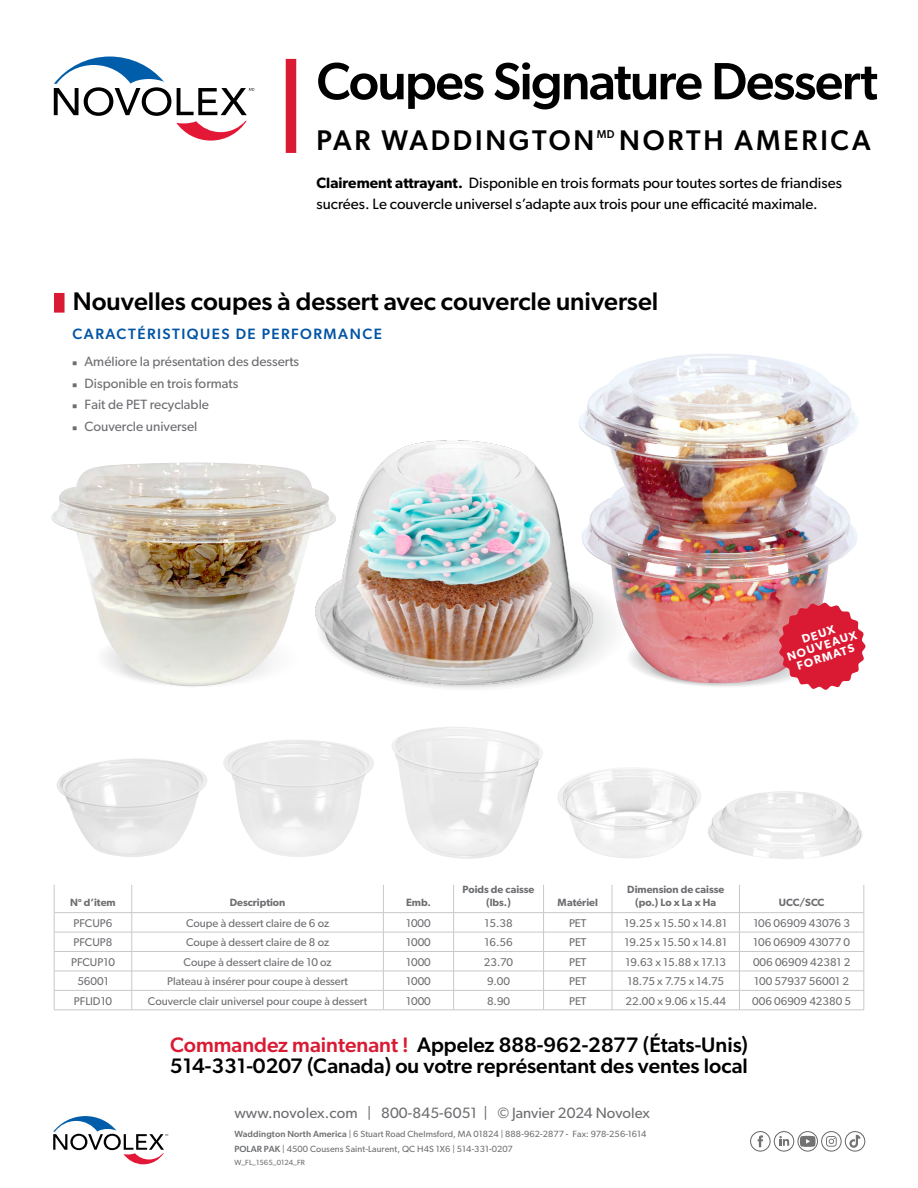
<style>
.page{position:relative;width:918px;height:1188px;background:#fff}
.page>*{position:absolute;margin:0;border:0;box-sizing:border-box;transform-origin:0 0}
.t1{font:500 52.5px "Gibson";letter-spacing:-.03em;color:#000}
.t2{font:500 28.5px "Gibson";letter-spacing:.1em;color:#000}
.t3{font:500 25.5px "Gibson";color:#000}
.t4{font:500 21px/21px "Gibson";color:#000}
.t5{font:15px/21px "Gibson";color:#000}
.t6{font:15px "Gibson";letter-spacing:.005em;color:#6d6e71}
.t7{font:500 15px "Gibson";letter-spacing:.1em;color:#0054a6}
.t8{font:13.5px/21.8px "Gibson";color:#6d6e71}
.t9{font:600 11.85px/11.9px "Gibson";color:#fff;text-align:center}
.t10{font:500 11.4px "Gibson";color:#000}
.t11{font:11.25px "Gibson";color:#6d6e71}
.t12{font:600 10.5px/12.6px "Gibson";color:#6d6e71;text-align:center}
.t13{font:9px/15px "Gibson";letter-spacing:.01em;color:#6d6e71}
.t14{font:7.5px "Gibson";letter-spacing:.01em;color:#6d6e71}
.s1{font-weight:600}
.s2{color:#da1a32}
.s3{font-weight:500}
</style>
<div class="page">
<div style="left:286px;top:59px;width:10px;height:94px;background:#da1a32"></div>
<div style="left:54px;top:293px;width:11px;height:20px;background:#da1a32"></div>
<hr style="left:544px;top:912px;width:68px;height:1px;background:#c7c8ca">
<hr style="left:544px;top:932px;width:68px;height:1px;background:#c7c8ca">
<hr style="left:544px;top:951px;width:68px;height:1px;background:#c7c8ca">
<hr style="left:544px;top:971px;width:68px;height:1px;background:#c7c8ca">
<hr style="left:544px;top:990px;width:68px;height:1px;background:#c7c8ca">
<hr style="left:544px;top:1010px;width:68px;height:1px;background:#c7c8ca">
<hr style="left:454px;top:912px;width:90px;height:1px;background:#c7c8ca">
<hr style="left:454px;top:932px;width:89px;height:1px;background:#c7c8ca">
<hr style="left:739px;top:932px;width:125px;height:1px;background:#c7c8ca">
<hr style="left:454px;top:951px;width:89px;height:1px;background:#c7c8ca">
<hr style="left:739px;top:951px;width:125px;height:1px;background:#c7c8ca">
<hr style="left:454px;top:971px;width:89px;height:1px;background:#c7c8ca">
<hr style="left:740px;top:971px;width:124px;height:1px;background:#c7c8ca">
<hr style="left:454px;top:990px;width:89px;height:1px;background:#c7c8ca">
<hr style="left:739px;top:990px;width:125px;height:1px;background:#c7c8ca">
<hr style="left:454px;top:1010px;width:90px;height:1px;background:#c7c8ca">
<hr style="left:739px;top:1010px;width:125px;height:1px;background:#c7c8ca">
<hr style="left:132px;top:912px;width:251px;height:1px;background:#c7c8ca">
<hr style="left:383px;top:912px;width:71px;height:1px;background:#c7c8ca">
<hr style="left:612px;top:912px;width:127px;height:1px;background:#c7c8ca">
<hr style="left:132px;top:932px;width:251px;height:1px;background:#c7c8ca">
<hr style="left:383px;top:932px;width:71px;height:1px;background:#c7c8ca">
<hr style="left:612px;top:932px;width:127px;height:1px;background:#c7c8ca">
<hr style="left:132px;top:951px;width:251px;height:1px;background:#c7c8ca">
<hr style="left:383px;top:951px;width:71px;height:1px;background:#c7c8ca">
<hr style="left:612px;top:951px;width:127px;height:1px;background:#c7c8ca">
<hr style="left:132px;top:971px;width:251px;height:1px;background:#c7c8ca">
<hr style="left:383px;top:971px;width:71px;height:1px;background:#c7c8ca">
<hr style="left:612px;top:971px;width:127px;height:1px;background:#c7c8ca">
<hr style="left:132px;top:990px;width:251px;height:1px;background:#c7c8ca">
<hr style="left:383px;top:990px;width:71px;height:1px;background:#c7c8ca">
<svg style="left:383px;top:885px;width:1px;height:125px"></svg>
<hr style="left:612px;top:990px;width:127px;height:1px;background:#c7c8ca">
<hr style="left:132px;top:1010px;width:251px;height:1px;background:#c7c8ca">
<hr style="left:383px;top:1010px;width:71px;height:1px;background:#c7c8ca">
<hr style="left:612px;top:1010px;width:127px;height:1px;background:#c7c8ca">
<svg style="left:612px;top:885px;width:1px;height:125px"></svg>
<svg style="left:453px;top:885px;width:1px;height:125px"></svg>
<hr style="left:54px;top:912px;width:78px;height:1px;background:#c7c8ca">
<hr style="left:54px;top:932px;width:78px;height:1px;background:#c7c8ca">
<hr style="left:54px;top:951px;width:78px;height:1px;background:#c7c8ca">
<hr style="left:54px;top:971px;width:78px;height:1px;background:#c7c8ca">
<hr style="left:54px;top:990px;width:78px;height:1px;background:#c7c8ca">
<svg style="left:132px;top:885px;width:1px;height:125px"></svg>
<hr style="left:54px;top:1010px;width:78px;height:1px;background:#c7c8ca">
<hr style="left:739px;top:912px;width:125px;height:1px;background:#c7c8ca">
<svg style="left:739px;top:885px;width:1px;height:125px"></svg>
<svg style="left:543px;top:885px;width:1px;height:125px"></svg>
<svg style="left:54px;top:885px;width:1px;height:125px"></svg>
<svg style="left:864px;top:885px;width:1px;height:125px"></svg>
<svg style="left:53px;top:1116px;width:115px;height:48px"></svg>
<svg style="left:54px;top:57px;width:200px;height:84px"></svg>
<svg style="left:649px;top:651px;width:156px;height:35px"></svg>
<img style="left:578px;top:354px;width:280px;height:329px">
<img style="left:708px;top:791px;width:155px;height:68px">
<img style="left:392px;top:727px;width:151px;height:132px">
<img style="left:223px;top:740px;width:151px;height:117px">
<img style="left:57px;top:758px;width:151px;height:99px">
<img style="left:342px;top:433px;width:268px;height:256px">
<img style="left:557px;top:768px;width:144px;height:90px">
<img style="left:51px;top:462px;width:291px;height:225px">
<svg style="left:779px;top:602px;width:87px;height:88px"></svg>
<div style="left:798px;top:1131px;width:20px;height:20px;border:1px solid #666;border-radius:10px"></div>
<svg style="left:800px;top:1136px;width:16px;height:11px"></svg>
<div style="left:774px;top:1131px;width:20px;height:20px;border:1px solid #666;border-radius:10px"></div>
<svg style="left:779px;top:1136px;width:10px;height:10px"></svg>
<div style="left:750px;top:1131px;width:20px;height:20px;border:1px solid #666;border-radius:50%"></div>
<svg style="left:758px;top:1135px;width:5px;height:12px"></svg>
<div style="left:821px;top:1131px;width:21px;height:20px;border:1px solid #666;border-radius:50%"></div>
<svg style="left:826px;top:1136px;width:11px;height:11px"></svg>
<div style="left:845px;top:1131px;width:20px;height:20px;border:1px solid #666;border-radius:50%"></div>
<svg style="left:849px;top:1135px;width:12px;height:13px"></svg>
<h1 class="t1" style="left:317px;top:50px;width:563px">Coupes Signature Dessert</h1>
<h2 class="t2" style="left:317px;top:123px;width:279px">PAR WADDINGTON</h2>
<p class="t10" style="left:597px;top:127px;width:19px">MD</p>
<h2 class="t2" style="left:619px;top:123px;width:253px">NORTH AMERICA</h2>
<h3 class="t5" style="left:317px;top:172px;width:527px"><span class="s1">Clairement attrayant.</span> Disponible en trois formats pour toutes sortes de friandises sucrées. Le couvercle universel s’adapte aux trois pour une efficacité maximale.</h3>
<h3 class="t3" style="left:73px;top:286px;width:587px">Nouvelles coupes à dessert avec couvercle universel</h3>
<h3 class="t7" style="left:72px;top:325px;width:311px">CARACTÉRISTIQUES DE PERFORMANCE</h3>
<p class="t8" style="left:71px;top:350px;width:230px">◾ Améliore la présentation des desserts ◾ Disponible en trois formats<br>◾ Fait de PET recyclable<br>◾ Couvercle universel</p>
<p class="t9" style="left:782px;top:640px;width:74px;rotate:-18deg">DEUX<br>NOUVEAUX<br>FORMATS</p>
<p class="t12" style="left:70px;top:896px;width:47px">N<sup>o</sup> d’item</p>
<p class="t12" style="left:230px;top:896px;width:57px">Description</p>
<p class="t12" style="left:406px;top:896px;width:26px">Emb.</p>
<p class="t12" style="left:463px;top:883px;width:73px">Poids de caisse (lbs.)</p>
<p class="t12" style="left:558px;top:896px;width:42px">Matériel</p>
<p class="t12" style="left:627px;top:883px;width:99px">Dimension de caisse (po.) Lo x La x Ha</p>
<p class="t12" style="left:779px;top:896px;width:47px">UCC/SCC</p>
<p class="t11" style="left:73px;top:916px;width:40px">PFCUP6</p>
<p class="t11" style="left:186px;top:916px;width:145px">Coupe à dessert claire de 6 oz</p>
<p class="t11" style="left:406px;top:916px;width:26px">1000</p>
<p class="t11" style="left:485px;top:916px;width:30px">15.38</p>
<p class="t11" style="left:569px;top:916px;width:19px">PET</p>
<p class="t11" style="left:625px;top:916px;width:104px">19.25 x 15.50 x 14.81</p>
<p class="t11" style="left:753px;top:916px;width:98px">106 06909 43076 3</p>
<p class="t11" style="left:74px;top:936px;width:40px">PFCUP8</p>
<p class="t11" style="left:186px;top:936px;width:145px">Coupe à dessert claire de 8 oz</p>
<p class="t11" style="left:406px;top:936px;width:26px">1000</p>
<p class="t11" style="left:485px;top:936px;width:30px">16.56</p>
<p class="t11" style="left:569px;top:936px;width:19px">PET</p>
<p class="t11" style="left:625px;top:936px;width:104px">19.25 x 15.50 x 14.81</p>
<p class="t11" style="left:753px;top:936px;width:98px">106 06909 43077 0</p>
<p class="t11" style="left:71px;top:955px;width:45px">PFCUP10</p>
<p class="t11" style="left:184px;top:955px;width:150px">Coupe à dessert claire de 10 oz</p>
<p class="t11" style="left:406px;top:955px;width:26px">1000</p>
<p class="t11" style="left:484px;top:955px;width:31px">23.70</p>
<p class="t11" style="left:569px;top:955px;width:19px">PET</p>
<p class="t11" style="left:625px;top:955px;width:102px">19.63 x 15.88 x 17.13</p>
<p class="t11" style="left:753px;top:955px;width:99px">006 06909 42381 2</p>
<p class="t11" style="left:77px;top:975px;width:33px">56001</p>
<p class="t11" style="left:167px;top:975px;width:183px">Plateau à insérer pour coupe à dessert</p>
<p class="t11" style="left:406px;top:975px;width:26px">1000</p>
<p class="t11" style="left:487px;top:975px;width:24px">9.00</p>
<p class="t11" style="left:569px;top:975px;width:19px">PET</p>
<p class="t11" style="left:627px;top:975px;width:98px">18.75 x 7.75 x 14.75</p>
<p class="t11" style="left:754px;top:975px;width:96px">100 57937 56001 2</p>
<p class="t11" style="left:74px;top:994px;width:40px">PFLID10</p>
<p class="t11" style="left:148px;top:994px;width:221px">Couvercle clair universel pour coupe à dessert</p>
<p class="t11" style="left:406px;top:994px;width:26px">1000</p>
<p class="t11" style="left:487px;top:994px;width:25px">8.90</p>
<p class="t11" style="left:569px;top:994px;width:19px">PET</p>
<p class="t11" style="left:626px;top:994px;width:102px">22.00 x 9.06 x 15.44</p>
<p class="t11" style="left:752px;top:994px;width:101px">006 06909 42380 5</p>
<h3 class="t4" style="left:170px;top:1034px;width:580px"><span class="s2">Commandez maintenant !</span> Appelez 888-962-2877 (États-Unis)<br>514-331-0207 (Canada) ou votre représentant des ventes local</h3>
<h3 class="t6" style="left:234px;top:1104px;width:417px">www.novolex.com | 800-845-6051 | © Janvier 2024 Novolex</h3>
<p class="t13" style="left:234px;top:1126px;width:414px"><span class="s3">Waddington North America</span> | 6 Stuart Road Chelmsford, MA 01824 | 888-962-2877 - Fax: 978-256-1614<br><span class="s3">POLAR PAK</span> | 4500 Cousens Saint-Laurent, QC H4S 1X6 | 514-331-0207</p>
<p class="t14" style="left:234px;top:1158px;width:72px">W_FL_1565_0124_FR</p>
</div>
